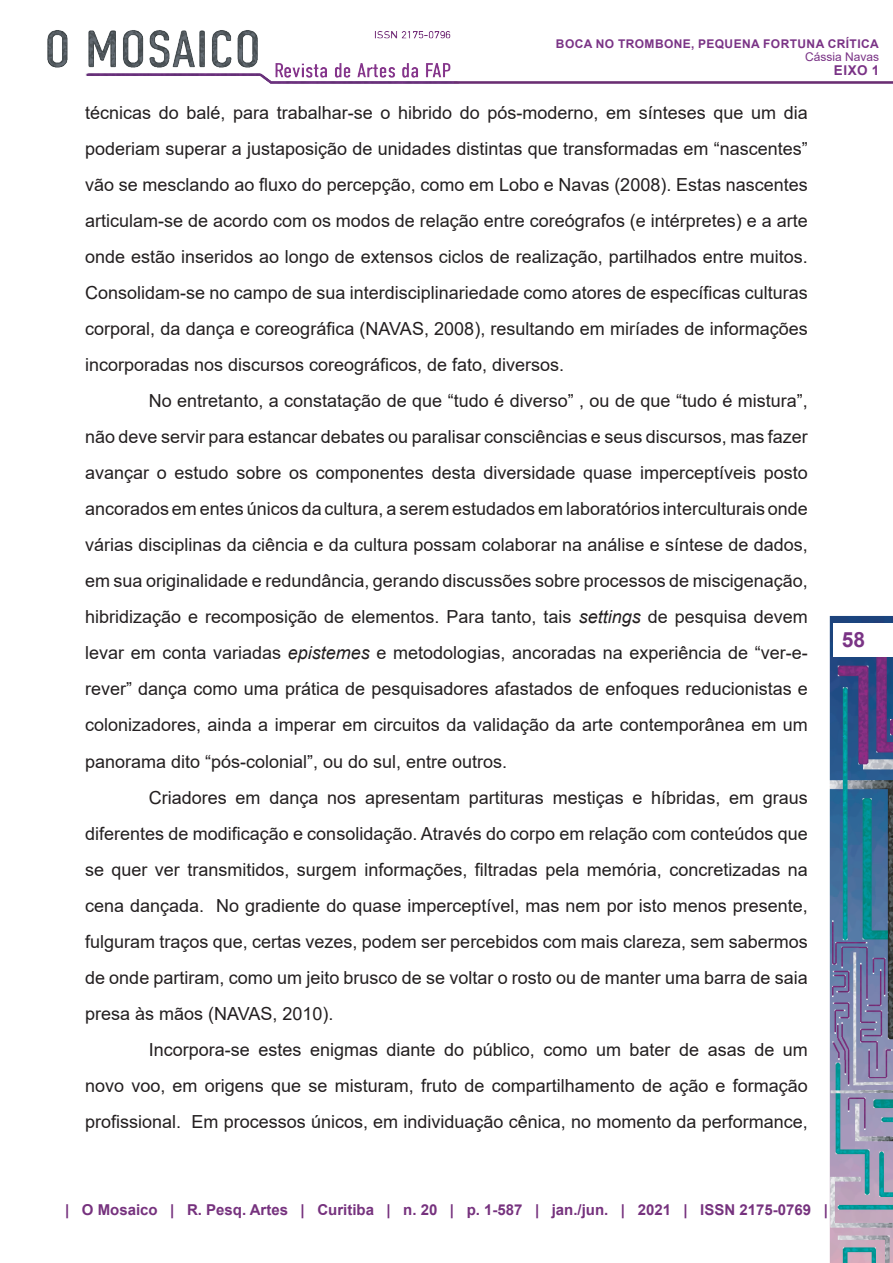
<style>
.page{position:relative;width:893px;height:1263px;background:#fff}
.page>*{position:absolute;margin:0;border:0;box-sizing:border-box;transform-origin:0 0}
.t1{font:700 21px "Arial";color:#7a3485}
.Corpo{font:18px/36px "Arial";color:#231f20;text-align:justify}
.t2{font:700 15px "Arial";color:#76327e}
.t3{font:700 13.5px "Arial";color:#7a3386}
.t4{font:700 12px "Arial";letter-spacing:.035em;color:#7a3386}
.t5{font:12px "Arial";color:#7a3386}
.s1{font-style:italic}
</style>
<div class="page">
<img style="left:47px;top:30px;width:846px;height:1233px">
<div style="left:833px;top:623px;width:60px;height:34px;background:#fff"></div>
<p class="t4" style="left:556px;top:35px;width:324px">BOCA NO TROMBONE, PEQUENA FORTUNA CRÍTICA</p>
<p class="t5" style="left:805px;top:49px;width:76px">Cássia Navas</p>
<p class="t3" style="left:834px;top:60px;width:47px">Eixo 1</p>
<p class="Corpo" style="left:85px;top:95px;width:724px">técnicas do balé, para trabalhar-se o hibrido do pós-moderno, em sínteses que um dia poderiam superar a justaposição de unidades distintas que transformadas em “nascentes” vão se mesclando ao fluxo do percepção, como em Lobo e Navas (2008). Estas nascentes articulam-se de acordo com os modos de relação entre coreógrafos (e intérpretes) e a arte onde estão inseridos ao longo de extensos ciclos de realização, partilhados entre muitos.<br>Consolidam-se no campo de sua interdisciplinariedade como atores de específicas culturas corporal, da dança e coreográfica (NAVAS, 2008), resultando em miríades de informações incorporadas nos discursos coreográficos, de fato, diversos.</p>
<p class="Corpo" style="left:85px;top:383px;width:724px;text-indent:64px">No entretanto, a constatação de que “tudo é diverso” , ou de que “tudo é mistura”, não deve servir para estancar debates ou paralisar consciências e seus discursos, mas fazer avançar o estudo sobre os componentes desta diversidade quase imperceptíveis posto ancorados em entes únicos da cultura, a serem estudados em laboratórios interculturais onde várias disciplinas da ciência e da cultura possam colaborar na análise e síntese de dados, em sua originalidade e redundância, gerando discussões sobre processos de miscigenação, hibridização e recomposição de elementos. Para tanto, tais <span class="s1">settings</span> de pesquisa devem levar em conta variadas <span class="s1">epistemes</span> e metodologias, ancoradas na experiência de “ver-e&shy;rever” dança como uma prática de pesquisadores afastados de enfoques reducionistas e colonizadores, ainda a imperar em circuitos da validação da arte contemporânea em um panorama dito “pós-colonial”, ou do sul, entre outros.</p>
<p class="Corpo" style="left:85px;top:779px;width:724px;text-indent:64px">Criadores em dança nos apresentam partituras mestiças e híbridas, em graus diferentes de modificação e consolidação. Através do corpo em relação com conteúdos que se quer ver transmitidos, surgem informações, filtradas pela memória, concretizadas na cena dançada. No gradiente do quase imperceptível, mas nem por isto menos presente, fulguram traços que, certas vezes, podem ser percebidos com mais clareza, sem sabermos de onde partiram, como um jeito brusco de se voltar o rosto ou de manter uma barra de saia presa às mãos (NAVAS, 2010).</p>
<p class="Corpo" style="left:85px;top:1031px;width:724px;text-indent:64px">Incorpora-se estes enigmas diante do público, como um bater de asas de um novo voo, em origens que se misturam, fruto de compartilhamento de ação e formação profissional. Em processos únicos, em individuação cênica, no momento da performance,</p>
<p class="t1" style="left:842px;top:625px;width:25px">58</p>
<p class="t2" style="left:65px;top:1199px;width:764px">| O Mosaico | R. Pesq. Artes | Curitiba | n. 20 | p. 1-587 | jan./jun. | 2021 | ISSN 2175-0769 |</p>
</div>
